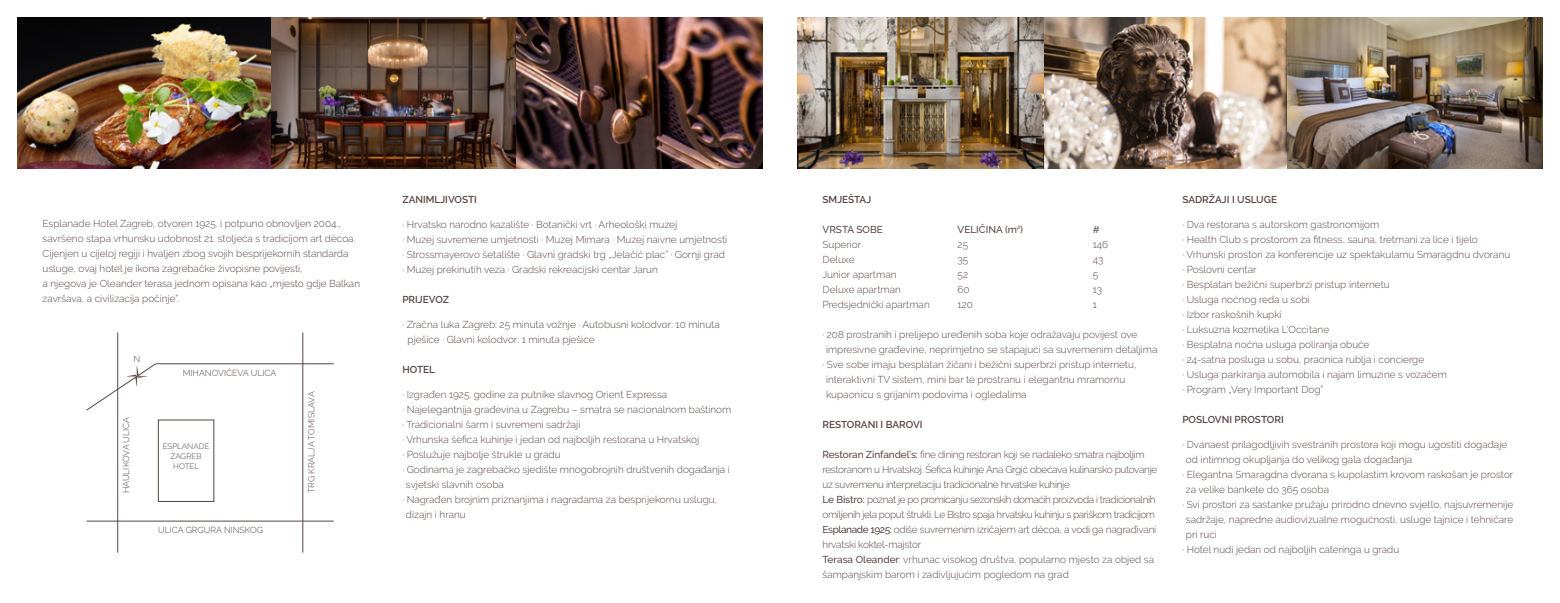
<style>
.page{position:relative;width:1560px;height:603px;background:#fff}
.page>*{position:absolute;margin:0;border:0;box-sizing:border-box;transform-origin:0 0}
.t1{font:300 10px/15px "Raleway";color:#574545}
.t2{font:300 10px/15px "Raleway";letter-spacing:-.03em;color:#574545}
.t3{font:300 10px/15px "Raleway";letter-spacing:-.04em;color:#574545}
.t4{font:300 10px/15px "Raleway";letter-spacing:-.02em;color:#574545}
.t5{font:600 10px "Raleway";color:#574545}
.t6{font:500 10px "Raleway";color:#574545}
.t7{font:300 8.75px "Raleway";color:#574545}
.t8{font:300 8px "Raleway";color:#574545}
.s1{font-weight:500}
</style>
<div class="page">
<img style="left:18px;top:18px;width:744px;height:150px">
<img style="left:797px;top:18px;width:744px;height:150px">
<hr style="left:86px;top:520px;width:248px;height:1px;background:#574545">
<hr style="left:156px;top:363px;width:178px;height:1px;background:#574545">
<hr style="left:302px;top:332px;width:1px;height:220px;background:#574545">
<hr style="left:117px;top:332px;width:1px;height:220px;background:#574545">
<div style="left:158px;top:419px;width:56px;height:82px;border:1px solid #574545"></div>
<svg style="left:86px;top:362px;width:71px;height:49px"></svg>
<p class="t1" style="left:43px;top:216px;width:314px">Esplanade Hotel Zagreb, otvoren 1925. i potpuno obnovljen 2004., savršeno stapa vrhunsku udobnost 21. stoljeća s tradicijom art décoa.<br>Cijenjen u cijeloj regiji i hvaljen zbog svojih besprijekornih standarda usluge, ovaj hotel je ikona zagrebačke živopisne povijesti,</p>
<p class="t1" style="left:43px;top:276px;width:319px">a njegova je Oleander terasa jednom opisana kao „mjesto gdje Balkan završava, a civilizacija počinje”.</p>
<p class="t7" style="left:133px;top:354px;width:8px">N</p>
<p class="t7" style="left:121px;top:493px;width:78px;rotate:-90deg">HAULIKOVA ULICA</p>
<p class="t7" style="left:183px;top:367px;width:95px">MIHANOVIĆEVA ULICA</p>
<p class="t8" style="left:163px;top:441px;width:48px">ESPLANADE</p>
<p class="t8" style="left:170px;top:451px;width:33px">ZAGREB</p>
<p class="t8" style="left:173px;top:461px;width:27px">HOTEL</p>
<p class="t7" style="left:158px;top:524px;width:106px">ULICA GRGURA NINSKOG</p>
<p class="t7" style="left:306px;top:493px;width:103px;rotate:-90deg">TRG KRALJA TOMISLAVA</p>
<p class="t5" style="left:402px;top:193px;width:76px">ZANIMLJIVOSTI</p>
<p class="t1" style="left:402px;top:216px;width:276px">· Hrvatsko narodno kazalište · Botanički vrt · Arheološki muzej</p>
<p class="t1" style="left:402px;top:231px;width:326px">· Muzej suvremene umjetnosti · Muzej Mimara · Muzej naivne umjetnosti</p>
<p class="t1" style="left:402px;top:246px;width:324px">· Strossmayerovo šetalište · Glavni gradski trg „Jelačić plac” · Gornji grad</p>
<p class="t1" style="left:402px;top:261px;width:257px">· Muzej prekinutih veza · Gradski rekreacijski centar Jarun</p>
<p class="t5" style="left:402px;top:293px;width:48px">PRIJEVOZ</p>
<p class="t1" style="left:402px;top:316px;width:319px">· Zračna luka Zagreb: 25 minuta vožnje · Autobusni kolodvor: 10 minuta</p>
<p class="t1" style="left:407px;top:331px;width:188px">pješice · Glavni kolodvor: 1 minuta pješice</p>
<p class="t5" style="left:402px;top:363px;width:34px">HOTEL</p>
<p class="t1" style="left:402px;top:386px;width:266px">· Izgrađen 1925. godine za putnike slavnog Orient Expressa</p>
<p class="t1" style="left:402px;top:401px;width:330px">· Najelegantnija građevina u Zagrebu – smatra se nacionalnom baštinom</p>
<p class="t1" style="left:402px;top:416px;width:179px">· Tradicionalni šarm i suvremeni sadržaji</p>
<p class="t1" style="left:402px;top:431px;width:298px">· Vrhunska šefica kuhinje i jedan od najboljih restorana u Hrvatskoj</p>
<p class="t1" style="left:402px;top:446px;width:160px">· Poslužuje najbolje štrukle u gradu</p>
<p class="t1" style="left:406px;top:461px;width:325px;text-indent:-4px">· Godinama je zagrebačko sjedište mnogobrojnih društvenih događanja i svjetski slavnih osoba</p>
<p class="t1" style="left:406px;top:491px;width:312px;text-indent:-4px">· Nagrađen brojnim priznanjima i nagradama za besprijekornu uslugu, dizajn i hranu</p>
<p class="t5" style="left:822px;top:193px;width:50px">SMJEŠTAJ</p>
<p class="t6" style="left:822px;top:223px;width:62px">VRSTA SOBE</p>
<p class="t6" style="left:957px;top:223px;width:67px">VELIČINA (m<sup>2</sup>)</p>
<p class="t6" style="left:1092px;top:223px;width:8px">#</p>
<p class="t1" style="left:822px;top:236px;width:40px">Superior</p>
<p class="t1" style="left:957px;top:236px;width:12px">25</p>
<p class="t1" style="left:1092px;top:236px;width:17px">146</p>
<p class="t1" style="left:822px;top:251px;width:33px">Deluxe</p>
<p class="t1" style="left:957px;top:251px;width:12px">35</p>
<p class="t1" style="left:1092px;top:251px;width:12px">43</p>
<p class="t1" style="left:822px;top:266px;width:75px">Junior apartman</p>
<p class="t1" style="left:957px;top:266px;width:12px">52</p>
<p class="t1" style="left:1092px;top:266px;width:7px">5</p>
<p class="t1" style="left:822px;top:281px;width:80px">Deluxe apartman</p>
<p class="t1" style="left:957px;top:281px;width:14px">60</p>
<p class="t1" style="left:1092px;top:281px;width:11px">13</p>
<p class="t1" style="left:822px;top:296px;width:109px">Predsjednički apartman</p>
<p class="t1" style="left:957px;top:296px;width:17px">120</p>
<p class="t1" style="left:1092px;top:296px;width:6px">1</p>
<p class="t1" style="left:826px;top:326px;width:333px;text-indent:-4px">· 208 prostranih i prelijepo uređenih soba koje odražavaju povijest ove impresivne građevine, neprimjetno se stapajući sa suvremenim detaljima</p>
<p class="t1" style="left:826px;top:356px;width:312px;text-indent:-4px">· Sve sobe imaju besplatan žičani i bežični superbrzi pristup internetu, interaktivni TV sistem, mini bar te prostranu i elegantnu mramornu kupaonicu s grijanim podovima i ogledalima</p>
<p class="t5" style="left:822px;top:418px;width:101px">RESTORANI I BAROVI</p>
<p class="t2" style="left:822px;top:446px;width:336px"><span class="s1">Restoran Zinfandel’s:</span> fine dining restoran koji se nadaleko smatra najboljim restoranom u Hrvatskoj. Šefica kuhinje Ana Grgić obećava kulinarsko putovanje uz suvremenu interpretaciju tradicionalne hrvatske kuhinje</p>
<p class="t3" style="left:822px;top:491px;width:334px"><span class="s1">Le Bistro:</span> poznat je po promicanju sezonskih domaćih proizvoda i tradicionalnih omiljenih jela poput štrukli. Le Bistro spaja hrvatsku kuhinju s pariškom tradicijom</p>
<p class="t4" style="left:822px;top:521px;width:335px"><span class="s1">Esplanade 1925:</span> odiše suvremenim izričajem art décoa, a vodi ga nagrađivani hrvatski koktel-majstor</p>
<p class="t1" style="left:822px;top:551px;width:333px"><span class="s1">Terasa Oleander</span>: vrhunac visokog društva, popularno mjesto za objed sa šampanjskim barom i zadivljujućim pogledom na grad</p>
<p class="t5" style="left:1182px;top:193px;width:96px">SADRŽAJI I USLUGE</p>
<p class="t1" style="left:1182px;top:216px;width:198px">· Dva restorana s autorskom gastronomijom</p>
<p class="t1" style="left:1182px;top:231px;width:297px">· Health Club s prostorom za fitness, sauna, tretmani za lice i tijelo</p>
<p class="t1" style="left:1182px;top:246px;width:329px">· Vrhunski prostori za konferencije uz spektakularnu Smaragdnu dvoranu</p>
<p class="t1" style="left:1182px;top:261px;width:76px">· Poslovni centar</p>
<p class="t1" style="left:1182px;top:276px;width:209px">· Besplatan bežični superbrzi pristup internetu</p>
<p class="t1" style="left:1182px;top:291px;width:129px">· Usluga noćnog reda u sobi</p>
<p class="t1" style="left:1182px;top:306px;width:101px">· Izbor raskošnih kupki</p>
<p class="t1" style="left:1182px;top:321px;width:148px">· Luksuzna kozmetika L’Occitane</p>
<p class="t1" style="left:1182px;top:336px;width:188px">· Besplatna noćna usluga poliranja obuće</p>
<p class="t1" style="left:1182px;top:351px;width:243px">· 24-satna posluga u sobu, praonica rublja i concierge</p>
<p class="t1" style="left:1182px;top:366px;width:266px">· Usluga parkiranja automobila i najam limuzine s vozačem · Program „Very Important Dog”</p>
<p class="t5" style="left:1182px;top:413px;width:103px">POSLOVNI PROSTORI</p>
<p class="t1" style="left:1185px;top:436px;width:323px;text-indent:-4px">· Dvanaest prilagodljivih svestranih prostora koji mogu ugostiti događaje od intimnog okupljanja do velikog gala događanja</p>
<p class="t1" style="left:1185px;top:466px;width:329px;text-indent:-4px">· Elegantna Smaragdna dvorana s kupolastim krovom raskošan je prostor za velike bankete do 365 osoba</p>
<p class="t1" style="left:1185px;top:496px;width:329px;text-align:justify;text-indent:-4px">· Svi prostori za sastanke pružaju prirodno dnevno svjetlo, najsuvremenije sadržaje, napredne audiovizualne mogućnosti, usluge tajnice i tehničare pri ruci</p>
<p class="t1" style="left:1182px;top:541px;width:218px">· Hotel nudi jedan od najboljih cateringa u gradu</p>
</div>
